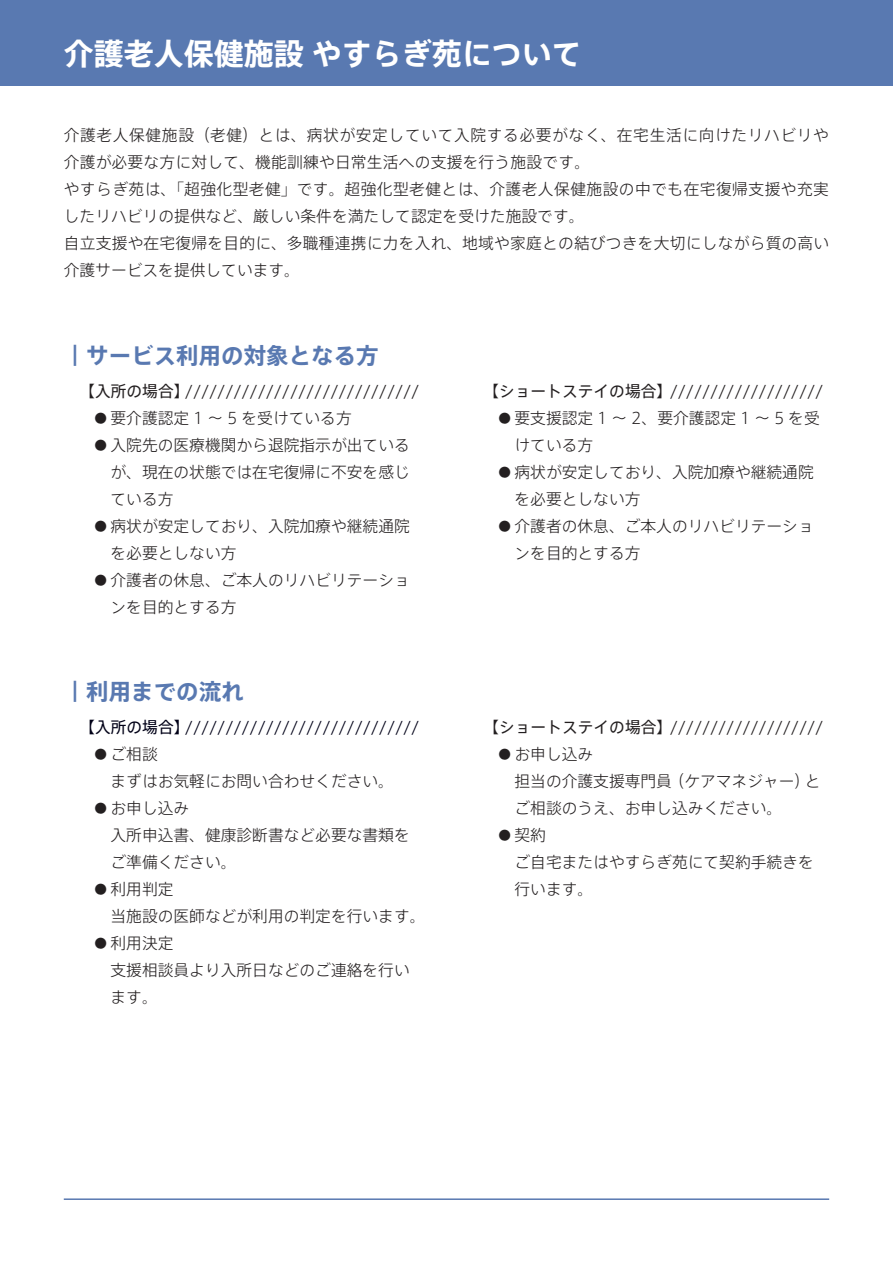
<style>
.page{position:relative;width:893px;height:1263px;background:#fff}
.page>*{position:absolute;margin:0;border:0;box-sizing:border-box;transform-origin:0 0}
.t1{font:700 30px "Axis Std";color:#fff}
.t2{font:700 22.5px "Axis Std";color:#5979b1}
.t3{font:300 15.75px/27px "Axis Std";color:#231f20}
.t4{font:15.75px "Axis Std";color:#231f20}
.t5{font:15.75px "Axis Std";color:#000017}
.s1{font-size:12.6px}
</style>
<div class="page">
<div style="left:0;top:0;width:893px;height:85px;background:#5979b1"></div>
<hr style="left:64px;top:1198px;width:765px;height:2px;background:#5979b1">
<h1 class="t1" style="left:64px;top:30px;width:520px">介護老人保健施設 やすらぎ苑について</h1>
<p class="t3" style="left:64px;top:121px;width:767px">介護老人保健施設（老健）とは、病状が安定していて入院する必要がなく、在宅生活に向けたリハビリや介護が必要な方に対して、機能訓練や日常生活への支援を行う施設です。<br>やすらぎ苑は、「超強化型老健」です。超強化型老健とは、介護老人保健施設の中でも在宅復帰支援や充実したリハビリの提供など、厳しい条件を満たして認定を受けた施設です。<br>自立支援や在宅復帰を目的に、多職種連携に力を入れ、地域や家庭との結びつきを大切にしながら質の高い介護サービスを提供しています。</p>
<h2 class="t2" style="left:64px;top:338px;width:316px">｜サービス利用の対象となる方</h2>
<p class="t4" style="left:79px;top:379px;width:341px">【入所の場合】/////////////////////////////</p>
<p class="t3" style="left:94px;top:403px;width:259px"><span class="s1">●</span> 要介護認定 1 ～ 5 を受けている方</p>
<p class="t3" style="left:111px;top:430px;width:301px;text-align:justify;text-indent:-16px"><span class="s1">●</span> 入院先の医療機関から退院指示が出ているが、現在の状態では在宅復帰に不安を感じている方</p>
<p class="t3" style="left:111px;top:511px;width:301px;text-indent:-16px"><span class="s1">●</span> 病状が安定しており、入院加療や継続通院を必要としない方</p>
<p class="t3" style="left:111px;top:565px;width:301px;text-indent:-16px"><span class="s1">●</span> 介護者の休息、ご本人のリハビリテーションを目的とする方</p>
<h2 class="t2" style="left:64px;top:675px;width:181px">｜利用までの流れ</h2>
<p class="t5" style="left:79px;top:716px;width:341px">【入所の場合】/////////////////////////////</p>
<p class="t3" style="left:111px;top:740px;width:285px;text-indent:-16px"><span class="s1">●</span> ご相談<br>まずはお気軽にお問い合わせください。</p>
<p class="t3" style="left:111px;top:794px;width:301px;text-indent:-16px"><span class="s1">●</span> お申し込み<br>入所申込書、健康診断書など必要な書類をご準備ください。</p>
<p class="t3" style="left:111px;top:875px;width:316px;text-indent:-16px"><span class="s1">●</span> 利用判定<br>当施設の医師などが利用の判定を行います。</p>
<p class="t3" style="left:111px;top:929px;width:301px;text-indent:-16px"><span class="s1">●</span> 利用決定<br>支援相談員より入所日などのご連絡を行います。</p>
<p class="t4" style="left:483px;top:379px;width:341px">【ショートステイの場合】///////////////////</p>
<p class="t3" style="left:514px;top:403px;width:307px;text-indent:-16px"><span class="s1">●</span> 要支援認定 1 ～ 2、要介護認定 1 ～ 5 を受けている方</p>
<p class="t3" style="left:514px;top:457px;width:301px;text-indent:-16px"><span class="s1">●</span> 病状が安定しており、入院加療や継続通院を必要としない方</p>
<p class="t3" style="left:514px;top:511px;width:301px;text-indent:-16px"><span class="s1">●</span> 介護者の休息、ご本人のリハビリテーションを目的とする方</p>
<p class="t4" style="left:483px;top:716px;width:341px">【ショートステイの場合】///////////////////</p>
<p class="t3" style="left:514px;top:740px;width:308px;text-indent:-16px"><span class="s1">●</span> お申し込み<br>担当の介護支援専門員（ケアマネジャー）とご相談のうえ、お申し込みください。</p>
<p class="t3" style="left:514px;top:821px;width:301px;text-indent:-16px"><span class="s1">●</span> 契約<br>ご自宅またはやすらぎ苑にて契約手続きを行います。</p>
</div>
